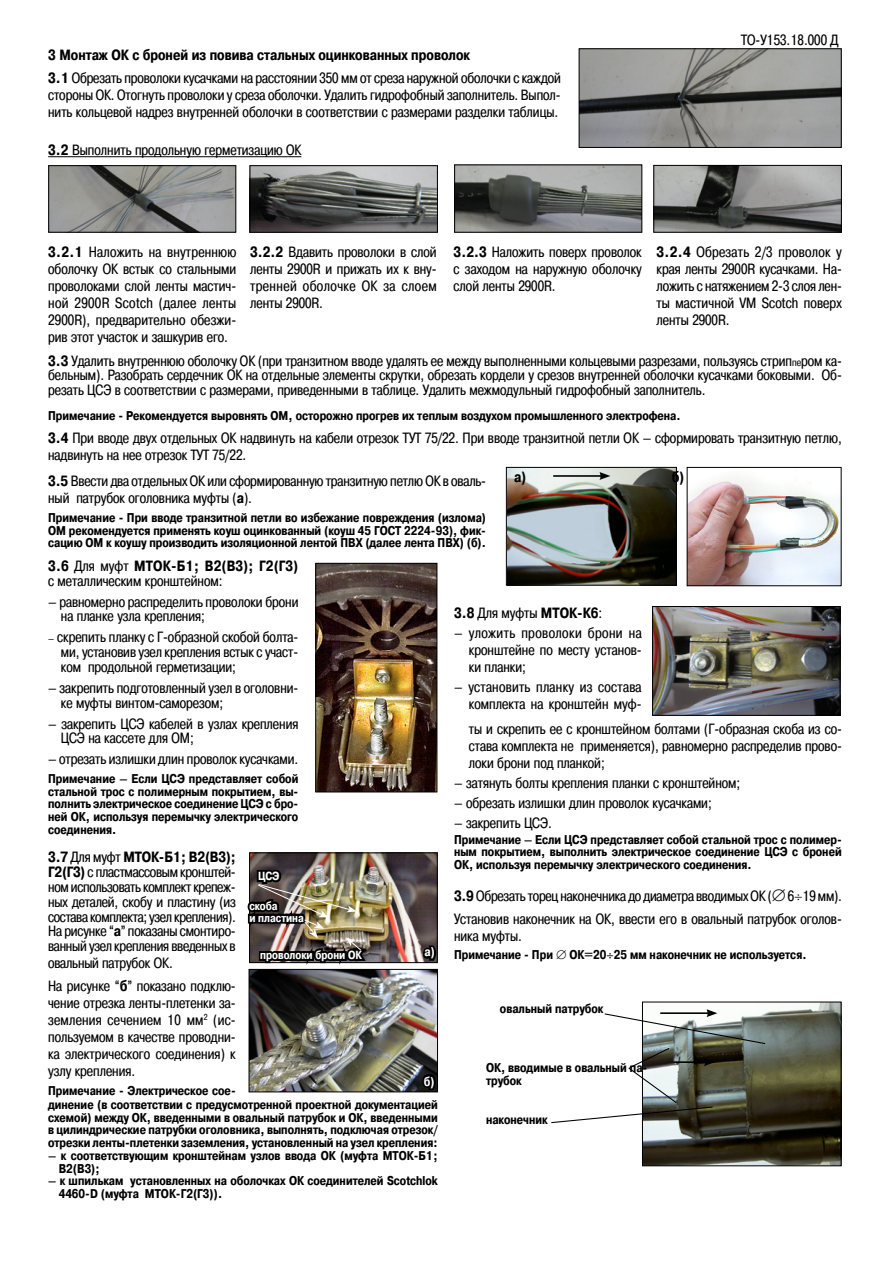
<style>
.page{position:relative;width:893px;height:1263px;background:#fff}
.page>*{position:absolute;margin:0;border:0;box-sizing:border-box;transform-origin:0 0}
.A_text{font:14.85px/17px "Pragmatica Cond C";color:#000;text-align:justify}
.примечание{font:14.85px/14.9px "Pragmatica Cond C";color:#000}
.A_text-2{font:700 14.85px "Pragmatica Cond C";color:#000}
.примечание-2{font:14.85px/17px "Pragmatica Cond C";letter-spacing:.02em;color:#000;text-align:right}
.примечание-3{font:700 14.85px "Pragmatica Cond C";color:#000}
.примечание-4{font:700 12.75px/12.8px "Pragmatica Cond C";color:#000;text-align:justify}
.A_text-3{font:700 12.75px/12.8px "Pragmatica Cond C";color:#000}
.A_text-4{font:700 12.75px "Pragmatica Cond C";color:#fff}
.A_text-5{font:700 11.7px "Pragmatica Cond C";color:#fff}
.s1{font-weight:700}
.s2{font-size:10.5px}
.s3{font-weight:400}
.s4{font-family:"Minion Pro"}
</style>
<div class="page">
<img style="left:581px;top:50px;width:259px;height:96px">
<div style="left:579px;top:48px;width:263px;height:100px;border:1px solid #000"></div>
<img style="left:50px;top:167px;width:184px;height:64px">
<div style="left:48px;top:165px;width:188px;height:68px;border:1px solid #000"></div>
<img style="left:252px;top:167px;width:184px;height:64px">
<div style="left:250px;top:165px;width:188px;height:68px;border:1px solid #000"></div>
<img style="left:456px;top:167px;width:184px;height:64px">
<div style="left:454px;top:165px;width:188px;height:68px;border:1px solid #000"></div>
<img style="left:655px;top:167px;width:185px;height:64px">
<div style="left:653px;top:165px;width:189px;height:68px;border:1px solid #000"></div>
<img style="left:508px;top:469px;width:167px;height:114px">
<div style="left:506px;top:467px;width:171px;height:118px;border:1px solid #000"></div>
<img style="left:689px;top:477px;width:150px;height:107px">
<div style="left:687px;top:467px;width:154px;height:119px;border:1px solid #000"></div>
<img style="left:317px;top:565px;width:118px;height:225px">
<div style="left:315px;top:563px;width:122px;height:229px;border:1px solid #000"></div>
<img style="left:654px;top:608px;width:184px;height:106px">
<div style="left:652px;top:606px;width:188px;height:110px;border:1px solid #000"></div>
<hr style="left:48px;top:156px;width:253px;height:1px;background:#000">
<img style="left:644px;top:1004px;width:195px;height:160px">
<div style="left:642px;top:1002px;width:199px;height:164px;border:1px solid #000"></div>
<hr style="left:553px;top:475px;width:49px;height:2px;background:#000">
<svg style="left:599px;top:472px;width:11px;height:8px"></svg>
<svg style="left:551px;top:1009px;width:215px;height:115px"></svg>
<img style="left:251px;top:971px;width:185px;height:119px">
<div style="left:249px;top:969px;width:189px;height:123px;border:1px solid #000"></div>
<img style="left:251px;top:854px;width:185px;height:107px">
<div style="left:249px;top:852px;width:189px;height:111px;border:1px solid #000"></div>
<img style="left:247px;top:868px;width:123px;height:123px">
<svg style="left:421px;top:942px;width:17px;height:21px"></svg>
<svg style="left:420px;top:1072px;width:18px;height:21px"></svg>
<p class="A_text-2" style="left:48px;top:46px;width:423px">3 Монтаж ОК с броней из повива стальных оцинкованных проволок</p>
<p class="A_text" style="left:48px;top:69px;width:514px"><span class="s1">3.1</span> Обрезать проволоки кусачками на расстоянии 350 мм от среза наружной оболочки с каждой стороны ОК. Отогнуть проволоки у среза оболочки. Удалить гидрофобный заполнитель. Выпол&shy;нить кольцевой надрез внутренней оболочки в соответствии с размерами разделки таблицы.</p>
<p class="A_text" style="left:48px;top:142px;width:255px"><span class="s1">3.2</span> Выполнить продольную герметизацию ОК</p>
<p class="A_text" style="left:741px;top:31px;width:99px">ТО-У153.18.000 Д</p>
<p class="A_text" style="left:48px;top:243px;width:190px"><span class="s1">3.2.1</span> Наложить на внутреннюю оболочку ОК встык со стальными проволоками слой ленты мастич&shy;ной 2900R Scotch (далее ленты 2900R), предварительно обезжи&shy;рив этот участок и зашкурив его.</p>
<p class="A_text" style="left:250px;top:243px;width:188px"><span class="s1">3.2.2</span> Вдавить проволоки в слой ленты 2900R и прижать их к вну&shy;тренней оболочке ОК за слоем ленты 2900R.</p>
<p class="A_text" style="left:454px;top:243px;width:190px"><span class="s1">3.2.3</span> Наложить поверх проволок с заходом на наружную оболочку слой ленты 2900R.</p>
<p class="A_text" style="left:656px;top:243px;width:187px"><span class="s1">3.2.4</span> Обрезать 2/3 проволок у края ленты 2900R кусачками. На&shy;ложить с натяжением 2-3 слоя лен&shy;ты мастичной VM Scotch поверх ленты 2900R.</p>
<p class="A_text" style="left:48px;top:353px;width:795px;line-height:14.9px"><span class="s1">3.3</span> Удалить внутреннюю оболочку ОК (при транзитном вводе удалять ее между выполненными кольцевыми разрезами, пользуясь стрип<span class="s2">пе</span>ром ка&shy;бельным). Разобрать сердечник ОК на отдельные элементы скрутки, обрезать кордели у срезов внутренней оболочки кусачками боковыми. Об&shy;резать ЦСЭ в соответствии с размерами, приведенными в таблице. Удалить межмодульный гидрофобный заполнитель.</p>
<p class="примечание-4" style="left:48px;top:409px;width:634px">Примечание - Рекомендуется выровнять ОМ, осторожно прогрев их теплым воздухом промышленного электрофена.</p>
<p class="A_text" style="left:48px;top:429px;width:795px"><span class="s1">3.4</span> При вводе двух отдельных ОК надвинуть на кабели отрезок ТУТ 75/22. При вводе транзитной петли ОК – сформировать транзитную петлю, надвинуть на нее отрезок ТУТ 75/22.</p>
<p class="A_text" style="left:48px;top:473px;width:439px"><span class="s1">3.5</span> Ввести два отдельных ОК или сформированную транзитную петлю ОК в оваль&shy;ный патрубок оголовника муфты (<span class="s1">а</span>).</p>
<p class="примечание-4" style="left:48px;top:511px;width:439px">Примечание - При вводе транзитной петли во избежание повреждения (излома)<br>ОМ рекомендуется применять коуш оцинкованный (коуш 45 ГОСТ 2224-93), фик&shy;сацию ОМ к коушу производить изоляционной лентой ПВХ (далее лента ПВХ) (б).</p>
<p class="примечание" style="left:48px;top:558px;width:252px"><span class="s1">3.6</span> Для муфт <span class="s1">МТОК-Б1; В2(В3); Г2(Г3) </span>с металлическим кронштейном:</p>
<p class="примечание" style="left:61px;top:594px;width:239px;text-indent:-13px">– равномерно распределить проволоки брони на планке узла крепления;</p>
<p class="примечание" style="left:61px;top:630px;width:239px;text-align:justify;text-indent:-13px"><span class="s2">–</span> скрепить планку с Г-образной скобой болта&shy;ми, установив узел крепления встык с участ&shy;ком продольной герметизации;</p>
<p class="примечание" style="left:61px;top:680px;width:239px;text-indent:-13px">– закрепить подготовленный узел в оголовни&shy;ке муфты винтом-саморезом;</p>
<p class="примечание" style="left:61px;top:716px;width:239px;text-indent:-13px">– закрепить ЦСЭ кабелей в узлах крепления<br>ЦСЭ на кассете для ОМ;</p>
<p class="примечание" style="left:48px;top:752px;width:252px">– отрезать излишки длин проволок кусачками.</p>
<p class="примечание-4" style="left:48px;top:772px;width:252px">Примечание – Если ЦСЭ представляет собой стальной трос с полимерным покрытием, вы&shy;полнить электрическое соединение ЦСЭ с бро&shy;ней ОК, используя перемычку электрического соединения.</p>
<p class="A_text-2" style="left:514px;top:469px;width:14px">а)</p>
<p class="A_text-2" style="left:672px;top:469px;width:14px">б)</p>
<p class="примечание-3" style="left:454px;top:605px;width:150px">3.8 <span class="s3">Для муфты</span> МТОК-К6<span class="s3">:</span></p>
<p class="примечание" style="left:469px;top:625px;width:174px;line-height:17px;text-align:justify;text-indent:-15px">– уложить проволоки брони на кронштейне по месту установ&shy;ки планки;</p>
<p class="примечание-2" style="left:454px;top:679px;width:189px">– установить планку из состава комплекта на кронштейн муф-</p>
<p class="примечание" style="left:469px;top:720px;width:374px;line-height:17px;text-align:justify">ты и скрепить ее с кронштейном болтами (Г-образная скоба из со&shy;става комплекта не применяется), равномерно распределив прово&shy;локи брони под планкой;</p>
<p class="примечание" style="left:454px;top:775px;width:288px">– затянуть болты крепления планки с кронштейном;</p>
<p class="примечание" style="left:454px;top:795px;width:259px">– обрезать излишки длин проволок кусачками;</p>
<p class="примечание" style="left:454px;top:815px;width:99px">– закрепить ЦСЭ.</p>
<p class="примечание-4" style="left:454px;top:833px;width:389px">Примечание – Если ЦСЭ представляет собой стальной трос с полимер&shy;ным покрытием, выполнить электрическое соединение ЦСЭ с броней ОК, используя перемычку электрического соединения.</p>
<p class="A_text" style="left:48px;top:850px;width:189px;line-height:14.9px"><span class="s1">3.7</span> Для муфт <span class="s1">МТОК-Б1; В2(В3); Г2(Г3)</span> с пластмассовым кронштей&shy;ном использовать комплект крепеж&shy;ных деталей, скобу и пластину (из состава комплекта; узел крепления).</p>
<p class="A_text" style="left:48px;top:924px;width:189px;line-height:14.9px">На рисунке “<span class="s1">а</span>” показаны смонтиро&shy;ванный узел крепления введенных в</p>
<p class="A_text" style="left:48px;top:955px;width:126px">овальный патрубок ОК.</p>
<p class="A_text" style="left:48px;top:978px;width:189px">На рисунке “<span class="s1">б</span>” показано подклю&shy;чение отрезка ленты-плетенки за&shy;земления сечением 10 мм<sup>2</sup> (ис&shy;пользуемом в качестве проводни&shy;ка электрического соединения) к узлу крепления.</p>
<p class="примечание-4" style="left:48px;top:1084px;width:189px">Примечание - Электрическое сое-</p>
<p class="A_text-5" style="left:258px;top:870px;width:23px">ЦСЭ</p>
<p class="A_text" style="left:454px;top:887px;width:389px"><span class="s1">3.9</span> Обрезать торец наконечника до диаметра вводимых ОК (∅ 6<span class="s4">÷</span>19 мм).</p>
<p class="A_text" style="left:454px;top:910px;width:389px">Установив наконечник на ОК, ввести его в овальный патрубок оголов&shy;ника муфты.</p>
<p class="примечание-4" style="left:454px;top:949px;width:354px">Примечание - При ∅ ОК=20<span class="s4">÷</span>25 мм наконечник не используется.</p>
<p class="A_text-5" style="left:249px;top:899px;width:30px">скоба</p>
<p class="A_text-5" style="left:249px;top:911px;width:56px">и пластина</p>
<p class="A_text-4" style="left:425px;top:945px;width:12px">а)</p>
<p class="A_text-5" style="left:260px;top:948px;width:103px">проволоки брони ОК</p>
<p class="A_text-3" style="left:500px;top:1003px;width:105px">овальный патрубок</p>
<p class="A_text-3" style="left:486px;top:1061px;width:163px">ОК, вводимые в овальный па&shy;трубок</p>
<p class="A_text-3" style="left:486px;top:1114px;width:63px">наконечник</p>
<p class="A_text-4" style="left:424px;top:1074px;width:12px">б)</p>
<p class="примечание-4" style="left:48px;top:1098px;width:391px">динение (в соответствии с предусмотренной проектной документацией схемой) между ОК, введенными в овальный патрубок и ОК, введенными в цилиндрические патрубки оголовника, выполнять, подключая отрезок/ отрезки ленты-плетенки заземления, установленный на узел крепления:</p>
<p class="примечание-4" style="left:59px;top:1149px;width:380px;text-indent:-11px">– к соответствующим кронштейнам узлов ввода ОК (муфта МТОК-Б1;<br>В2(В3);</p>
<p class="примечание-4" style="left:59px;top:1175px;width:380px;text-indent:-11px">– к шпилькам установленных на оболочках ОК соединителей Scotchlok<br>4460-D (муфта МТОК-Г2(Г3)).</p>
</div>
